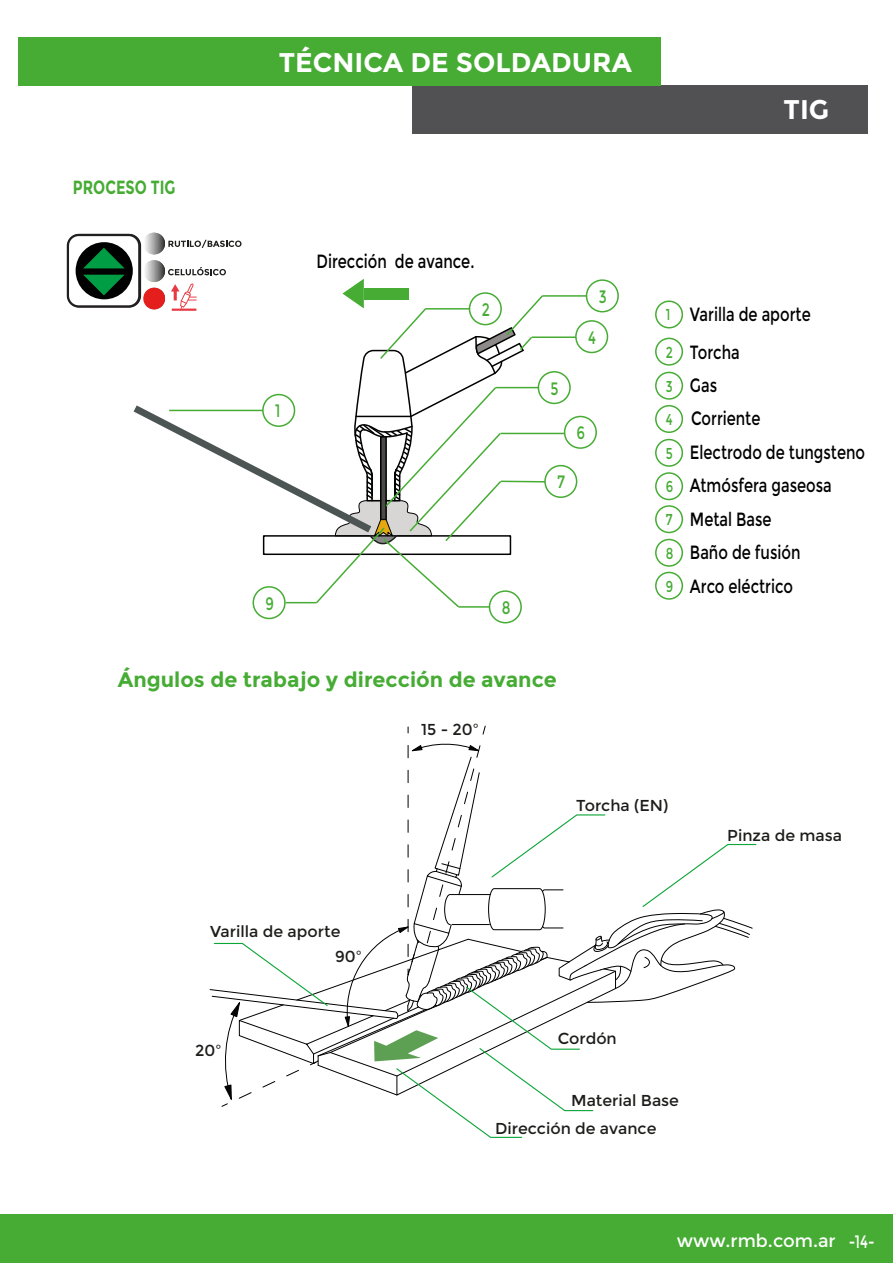
<style>
.page{position:relative;width:893px;height:1263px;background:#fff}
.page>*{position:absolute;margin:0;border:0;box-sizing:border-box;transform-origin:0 0}
.t1{font:700 27px "Montserrat";color:#fff}
.t2{font:700 21px "Montserrat";color:#46ac34}
.t3{font:19.2px/32.8px "Montserrat";color:#010101;scale:.77 1}
.t4{font:700 19.05px "Montserrat";color:#46ac34;scale:.77 1}
.t5{font:18px "Montserrat";color:#fff}
.t6{font:18px "Montserrat";color:#46ac34;scale:.77 1}
.t7{font:15.9px/28.7px "Montserrat";color:#1d1d1b}
.t8{font:15.75px/33.8px "Montserrat";color:#46ac34;text-align:justify;scale:.77 1}
.s1{font-size:15.75px;color:#46ac34}
</style>
<div class="page">
<hr style="left:542px;top:295px;width:44px;height:2px;background:#46ac34">
<div style="left:586px;top:279px;width:33px;height:33px;border:2px solid #46ac34;border-radius:50%"></div>
<hr style="left:532px;top:336px;width:44px;height:2px;background:#46ac34">
<div style="left:575px;top:320px;width:33px;height:33px;border:2px solid #46ac34;border-radius:50%"></div>
<div style="left:253px;top:586px;width:33px;height:33px;border:2px solid #46ac34;border-radius:50%"></div>
<div style="left:489px;top:590px;width:33px;height:33px;border:2px solid #46ac34;border-radius:50%"></div>
<div style="left:544px;top:465px;width:33px;height:33px;border:2px solid #46ac34;border-radius:50%"></div>
<div style="left:564px;top:416px;width:33px;height:33px;border:2px solid #46ac34;border-radius:50%"></div>
<div style="left:538px;top:371px;width:33px;height:33px;border:2px solid #46ac34;border-radius:50%"></div>
<div style="left:655px;top:300px;width:28px;height:28px;border:2px solid #46ac34;border-radius:50%"></div>
<div style="left:655px;top:338px;width:28px;height:28px;border:2px solid #46ac34;border-radius:50%"></div>
<div style="left:655px;top:372px;width:28px;height:28px;border:2px solid #46ac34;border-radius:50%"></div>
<div style="left:655px;top:405px;width:28px;height:28px;border:2px solid #46ac34;border-radius:50%"></div>
<div style="left:655px;top:439px;width:28px;height:28px;border:2px solid #46ac34;border-radius:50%"></div>
<div style="left:655px;top:472px;width:28px;height:28px;border:2px solid #46ac34;border-radius:50%"></div>
<div style="left:655px;top:505px;width:28px;height:28px;border:2px solid #46ac34;border-radius:50%"></div>
<div style="left:655px;top:539px;width:28px;height:28px;border:2px solid #46ac34;border-radius:50%"></div>
<div style="left:655px;top:572px;width:28px;height:28px;border:2px solid #46ac34;border-radius:50%"></div>
<svg style="left:209px;top:725px;width:548px;height:413px"></svg>
<div style="left:412px;top:86px;width:455px;height:48px;background:#515052"></div>
<div style="left:18px;top:38px;width:642px;height:48px;background:#46ac34"></div>
<div style="left:1px;top:1215px;width:892px;height:48px;background:#46ac34"></div>
<div style="left:143px;top:233px;width:22px;height:21px;background:linear-gradient(to right,#fff,#434241);border-radius:11px"></div>
<div style="left:143px;top:260px;width:22px;height:22px;background:linear-gradient(to right,#fff,#424241);border-radius:11px"></div>
<svg style="left:168px;top:240px;width:74px;height:8px"></svg>
<div style="left:67px;top:234px;width:73px;height:74px;background:#fff;border:2px solid #221f21;border-radius:11px"></div>
<div style="left:76px;top:242px;width:57px;height:57px;background:#010101;border-radius:50%"></div>
<svg style="left:83px;top:248px;width:42px;height:20px"></svg>
<svg style="left:83px;top:275px;width:42px;height:20px"></svg>
<svg style="left:134px;top:267px;width:431px;height:342px"></svg>
<p class="t4" style="left:73px;top:176px;width:135px">PROCESO TIG</p>
<h1 class="t1" style="left:279px;top:46px;width:355px">TÉCNICA DE SOLDADURA</h1>
<p class="t6" style="left:275px;top:401px;width:8px">1</p>
<p class="t3" style="left:317px;top:245px;width:206px">Dirección de avance.</p>
<p class="t6" style="left:482px;top:299px;width:12px">2</p>
<p class="t6" style="left:265px;top:593px;width:13px">9</p>
<p class="t6" style="left:502px;top:597px;width:13px">8</p>
<p class="t6" style="left:599px;top:286px;width:12px">3</p>
<p class="t6" style="left:588px;top:327px;width:12px">4</p>
<p class="t2" style="left:118px;top:667px;width:441px">Ángulos de trabajo y dirección de avance</p>
<p class="t7" style="left:421px;top:715px;width:59px">15 - 20º</p>
<h1 class="t1" style="left:784px;top:93px;width:47px">TIG</h1>
<p class="t8" style="left:666px;top:298px;width:7px">1</p>
<p class="t8" style="left:666px;top:335px;width:11px">2<br>3<br>4<br>5</p>
<p class="t3" style="left:690px;top:298px;width:158px">Varilla de aporte</p>
<p class="t3" style="left:690px;top:336px;width:66px">Torcha<br>Gas</p>
<p class="t3" style="left:691px;top:402px;width:92px">Corriente</p>
<p class="t3" style="left:690px;top:436px;width:229px">Electrodo de tungsteno</p>
<p class="t3" style="left:666px;top:469px;width:217px"><span class="s1">6</span> Atmósfera gaseosa</p>
<p class="t8" style="left:666px;top:503px;width:11px;line-height:33.3px">7<br>8<br>9</p>
<p class="t3" style="left:690px;top:503px;width:108px">Metal Base</p>
<p class="t3" style="left:690px;top:536px;width:145px">Baño de fusión</p>
<p class="t3" style="left:690px;top:570px;width:135px">Arco eléctrico</p>
<p class="t7" style="left:210px;top:918px;width:132px">Varilla de aporte</p>
<p class="t7" style="left:195px;top:1036px;width:28px">20º</p>
<p class="t7" style="left:335px;top:942px;width:28px">90º</p>
<p class="t7" style="left:576px;top:791px;width:94px">Torcha (EN)</p>
<p class="t7" style="left:727px;top:821px;width:116px">Pinza de masa</p>
<p class="t7" style="left:558px;top:1025px;width:61px">Cordón</p>
<p class="t7" style="left:495px;top:1086px;width:186px;text-indent:76px">Material Base<br>Dirección de avance</p>
<p class="t5" style="left:677px;top:1230px;width:199px">www.rmb.com.ar -2-14-</p>
</div>
